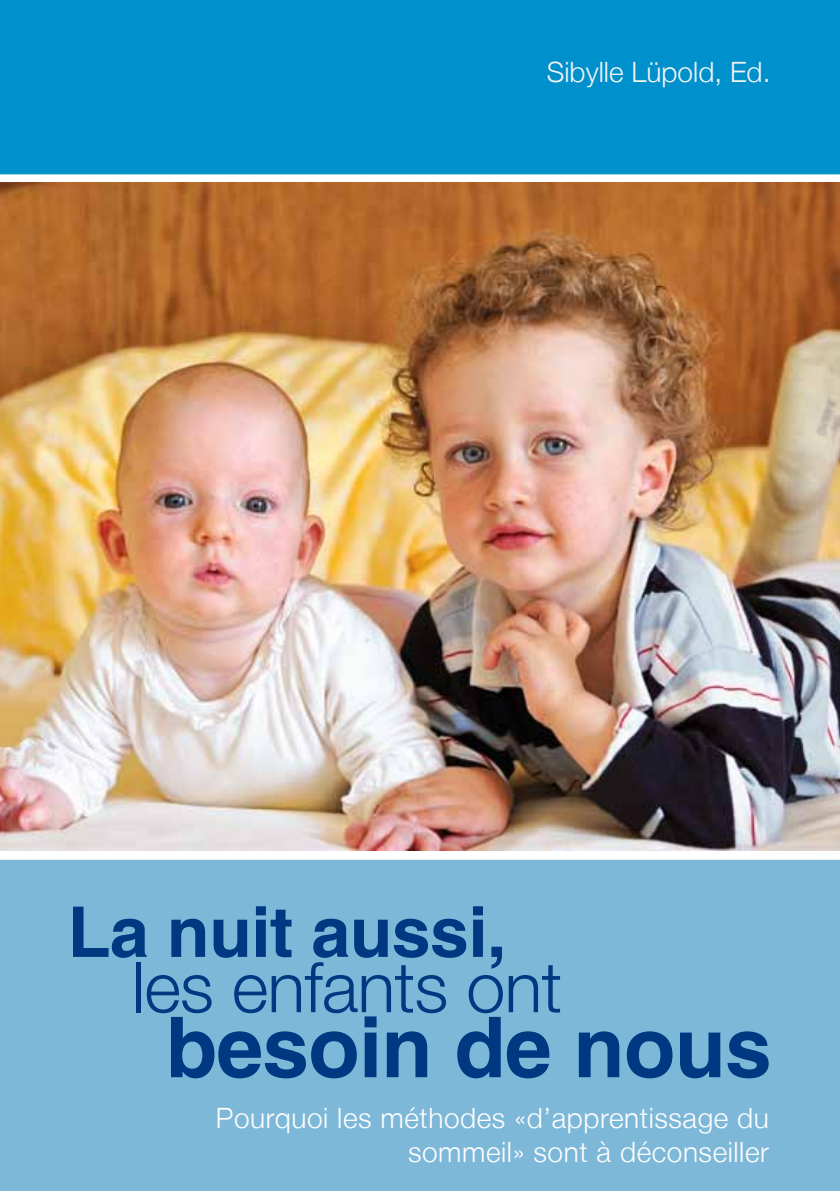
<style>
.page{position:relative;width:840px;height:1191px;background:#fff}
.page>*{position:absolute;margin:0;border:0;box-sizing:border-box;transform-origin:0 0}
.t1{font:700 84px "Helvetica";letter-spacing:-.01em;color:#003882}
.t2{font:300 70px "Helvetica Neue LT";letter-spacing:-.01em;color:#003882}
.t3{font:700 70px "Helvetica";letter-spacing:-.01em;color:#003882}
.t4{font:300 28px/33.6px "Helvetica Neue LT";letter-spacing:.02em;color:#fdfdfd;text-align:right}
.t5{font:300 28px "Helvetica Neue LT";color:#f4f4f5}
</style>
<div class="page">
<div style="left:0;top:859px;width:839px;height:332px;background:#7eb8d8"></div>
<div style="left:0;top:0;width:839px;height:174px;background:#0090cc"></div>
<img style="left:0;top:182px;width:839px;height:668px">
<p class="t5" style="left:546px;top:55px;width:225px">Sibylle Lüpold, Ed.</p>
<h2 class="t3" style="left:68px;top:889px;width:440px">La nuit aussi,</h2>
<h2 class="t2" style="left:132px;top:944px;width:431px">les enfants ont</h2>
<h1 class="t1" style="left:166px;top:996px;width:607px">besoin de nous</h1>
<p class="t4" style="left:216px;top:1100px;width:554px">Pourquoi les méthodes «d’apprentissage du sommeil» sont à déconseiller</p>
</div>
